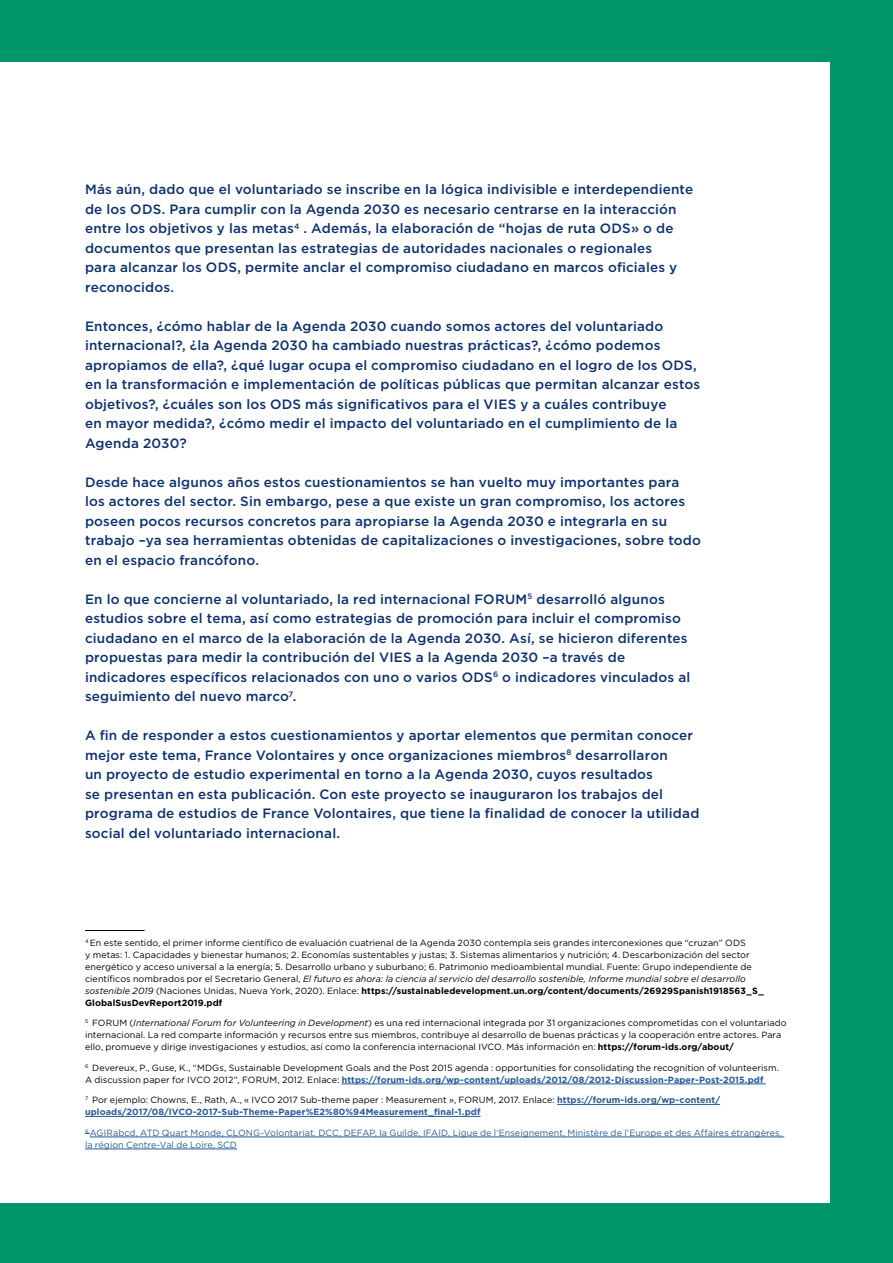
<style>
.page{position:relative;width:893px;height:1263px;background:#009768}
.page>*{position:absolute;margin:0;border:0;box-sizing:border-box;transform-origin:0 0}
.t1{font:500 13.5px/19.5px "Gotham";letter-spacing:.015em;color:#0c316f}
.t2{font:9px/12px "Gotham";letter-spacing:.005em;color:#000}
.t3{font:700 9px/12px "Gotham";letter-spacing:.01em;color:#275b9b}
.t4{font:9px/12px "Gotham";letter-spacing:.005em;color:#275b9b}
.s1{font-style:italic}
.s2{font-weight:700}
.s3{font-weight:700;color:#275b9b}
.s4{font-weight:400;color:#000}
</style>
<div class="page">
<div style="left:0;top:62px;width:829px;height:1141px;background:#fff"></div>
<hr style="left:342px;top:1084px;width:424px;height:1px;background:#275b9b">
<hr style="left:557px;top:1104px;width:163px;height:1px;background:#275b9b">
<hr style="left:85px;top:1116px;width:396px;height:1px;background:#275b9b">
<hr style="left:90px;top:1137px;width:694px;height:1px;background:#275b9b">
<hr style="left:85px;top:1149px;width:152px;height:1px;background:#275b9b">
<hr style="left:85px;top:930px;width:60px;height:1px;background:#000">
<p class="t1" style="left:85px;top:179px;width:610px">Más aún, dado que el voluntariado se inscribe en la lógica indivisible e interdependiente de los ODS. Para cumplir con la Agenda 2030 es necesario centrarse en la interacción entre los objetivos y las metas<sup>4</sup> . Además, la elaboración de “hojas de ruta ODS» o de documentos que presentan las estrategias de autoridades nacionales o regionales<br>para alcanzar los ODS, permite anclar el compromiso ciudadano en marcos oficiales y reconocidos.</p>
<p class="t1" style="left:85px;top:316px;width:617px">Entonces, ¿cómo hablar de la Agenda 2030 cuando somos actores del voluntariado internacional?, ¿la Agenda 2030 ha cambiado nuestras prácticas?, ¿cómo podemos apropiamos de ella?, ¿qué lugar ocupa el compromiso ciudadano en el logro de los ODS, en la transformación e implementación de políticas públicas que permitan alcanzar estos objetivos?, ¿cuáles son los ODS más significativos para el VIES y a cuáles contribuye<br>en mayor medida?, ¿cómo medir el impacto del voluntariado en el cumplimiento de la Agenda 2030?</p>
<p class="t1" style="left:85px;top:472px;width:617px">Desde hace algunos años estos cuestionamientos se han vuelto muy importantes para los actores del sector. Sin embargo, pese a que existe un gran compromiso, los actores poseen pocos recursos concretos para apropiarse la Agenda 2030 e integrarla en su trabajo –ya sea herramientas obtenidas de capitalizaciones o investigaciones, sobre todo en el espacio francófono.</p>
<p class="t1" style="left:85px;top:589px;width:607px">En lo que concierne al voluntariado, la red internacional FORUM<sup>5</sup> desarrolló algunos estudios sobre el tema, así como estrategias de promoción para incluir el compromiso ciudadano en el marco de la elaboración de la Agenda 2030. Así, se hicieron diferentes propuestas para medir la contribución del VIES a la Agenda 2030 –a través de indicadores específicos relacionados con uno o varios ODS<sup>6</sup> o indicadores vinculados al seguimiento del nuevo marco<sup>7</sup>.</p>
<p class="t1" style="left:85px;top:725px;width:616px">A fin de responder a estos cuestionamientos y aportar elementos que permitan conocer mejor este tema, France Volontaires y once organizaciones miembros<sup>8</sup> desarrollaron<br>un proyecto de estudio experimental en torno a la Agenda 2030, cuyos resultados<br>se presentan en esta publicación. Con este proyecto se inauguraron los trabajos del programa de estudios de France Volontaires, que tiene la finalidad de conocer la utilidad social del voluntariado internacional.</p>
<p class="t2" style="left:85px;top:936px;width:680px"><sup>4</sup> En este sentido, el primer informe científico de evaluación cuatrienal de la Agenda 2030 contempla seis grandes interconexiones que “cruzan” ODS<br>y metas: 1. Capacidades y bienestar humanos; 2. Economías sustentables y justas; 3. Sistemas alimentarios y nutrición; 4. Descarbonización del sector energético y acceso universal a la energía; 5. Desarrollo urbano y suburbano; 6. Patrimonio medioambiental mundial. Fuente: Grupo independiente de científicos nombrados por el Secretario General, <span class="s1">El futuro es ahora: la ciencia al servicio del desarrollo sostenible, Informe mundial sobre el desarrollo sostenible 2019</span> (Naciones Unidas, Nueva York, 2020). Enlace: <span class="s2">https://sustainabledevelopment.un.org/content/documents/26929Spanish1918563_S_ GlobalSusDevReport2019.pdf</span></p>
<p class="t2" style="left:85px;top:1017px;width:703px"><sup>5</sup> FORUM (<span class="s1">International Forum for Volunteering in Development</span>) es una red internacional integrada por 31 organizaciones comprometidas con el voluntariado internacional. La red comparte información y recursos entre sus miembros, contribuye al desarrollo de buenas prácticas y la cooperación entre actores. Para ello, promueve y dirige investigaciones y estudios, así como la conferencia internacional IVCO. Más información en: <span class="s2">https://forum-ids.org/about/</span></p>
<p class="t2" style="left:85px;top:1061px;width:695px"><sup>6</sup> Devereux, P., Guse, K., “MDGs, Sustainable Development Goals and the Post 2015 agenda : opportunities for consolidating the recognition of volunteerism.<br>A discussion paper for IVCO 2012”, FORUM, 2012. Enlace: <span class="s3">https://forum-ids.org/wp-content/uploads/2012/08/2012-Discussion-Paper-Post-2015.pdf</span></p>
<p class="t3" style="left:85px;top:1094px;width:637px"><sup>7</sup> <span class="s4">Por ejemplo: Chowns, E., Rath, A., « IVCO 2017 Sub-theme paper : Measurement », FORUM, 2017. Enlace:</span> https://forum-ids.org/wp-content/ uploads/2017/08/IVCO-2017-Sub-Theme-Paper%E2%80%94Measurement_final-1.pdf</p>
<p class="t4" style="left:85px;top:1126px;width:698px"><sup>8</sup> AGIRabcd, ATD Quart Monde, CLONG-Volontariat, DCC, DEFAP, la Guilde, IFAID, Ligue de l’Enseignement, Ministère de l’Europe et des Affaires étrangères, la région Centre-Val de Loire, SCD</p>
</div>
